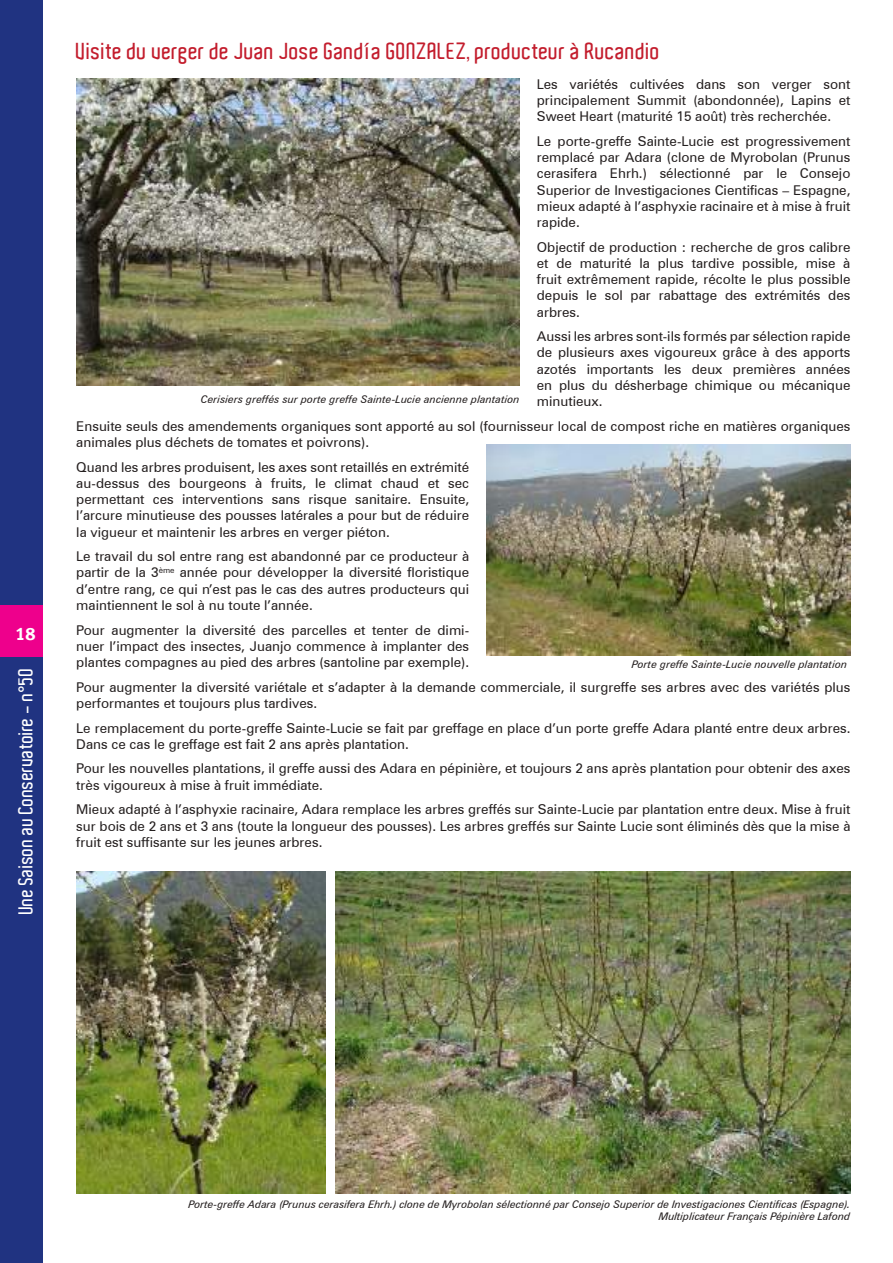
<style>
.page{position:relative;width:893px;height:1263px;background:#fff}
.page>*{position:absolute;margin:0;border:0;box-sizing:border-box;transform-origin:0 0}
.t1{font:600 22.5px "Aldo";letter-spacing:.01em;color:#c31d2d}
.t2{font:600 19.5px "Aldo";color:#fff}
.t3{font:18px "Meta Bold CELF Roman";color:#fff}
.t4{font:13.5px/16.2px "Zurich BT";color:#241f1f;text-align:justify}
.t5{font:italic 10.5px/12.6px "Zurich BT";letter-spacing:-.01em;color:#241f1f;text-align:right}
</style>
<div class="page">
<div style="left:0;top:0;width:43px;height:1263px;background:#203381"></div>
<div style="left:0;top:606px;width:43px;height:51px;background:#ee008c"></div>
<img style="left:336px;top:871px;width:514px;height:323px">
<img style="left:77px;top:871px;width:249px;height:322px">
<img style="left:77px;top:79px;width:443px;height:307px">
<img style="left:486px;top:444px;width:364px;height:211px">
<h3 class="t3" style="left:15px;top:623px;width:22px">18</h3>
<h2 class="t2" style="left:15px;top:914px;width:248px;rotate:-90deg">Une Saison au Conservatoire - n°50</h2>
<h1 class="t1" style="left:76px;top:38px;width:585px">Visite du verger de Juan Jose Gandía GONZALEZ, producteur à Rucandio</h1>
<p class="t4" style="left:537px;top:76px;width:315px">Les variétés cultivées dans son verger sont principalement Summit (abondonnée), Lapins et Sweet Heart (maturité 15 août) très recherchée.</p>
<p class="t4" style="left:537px;top:133px;width:315px">Le porte-greffe Sainte-Lucie est progressivement remplacé par Adara (clone de Myrobolan (Prunus cerasifera Ehrh.) sélectionné par le Consejo Superior de Investigaciones Cientificas – Espagne, mieux adapté à l’asphyxie racinaire et à mise à fruit rapide.</p>
<p class="t4" style="left:537px;top:239px;width:315px">Objectif de production : recherche de gros calibre et de maturité la plus tardive possible, mise à fruit extrêmement rapide, récolte le plus possible depuis le sol par rabattage des extrémités des arbres.</p>
<p class="t4" style="left:537px;top:328px;width:315px">Aussi les arbres sont-ils formés par sélection rapide de plusieurs axes vigoureux grâce à des apports azotés importants les deux premières années en plus du désherbage chimique ou mécanique minutieux.</p>
<p class="t4" style="left:76px;top:418px;width:776px">Ensuite seuls des amendements organiques sont apporté au sol (fournisseur local de compost riche en matières organiques animales plus déchets de tomates et poivrons).</p>
<p class="t4" style="left:76px;top:459px;width:394px">Quand les arbres produisent, les axes sont retaillés en extrémité au-dessus des bourgeons à fruits, le climat chaud et sec permettant ces interventions sans risque sanitaire. Ensuite, l’arcure minutieuse des pousses latérales a pour but de réduire la vigueur et maintenir les arbres en verger piéton.</p>
<p class="t4" style="left:76px;top:548px;width:394px">Le travail du sol entre rang est abandonné par ce producteur à partir de la 3<sup>ème</sup> année pour développer la diversité floristique d’entre rang, ce qui n’est pas le cas des autres producteurs qui maintiennent le sol à nu toute l’année.</p>
<p class="t4" style="left:76px;top:621px;width:394px">Pour augmenter la diversité des parcelles et tenter de dimi&shy;nuer l’impact des insectes, Juanjo commence à implanter des plantes compagnes au pied des arbres (santoline par exemple).</p>
<p class="t4" style="left:76px;top:679px;width:776px">Pour augmenter la diversité variétale et s’adapter à la demande commerciale, il surgreffe ses arbres avec des variétés plus performantes et toujours plus tardives.</p>
<p class="t4" style="left:76px;top:719px;width:776px">Le remplacement du porte-greffe Sainte-Lucie se fait par greffage en place d’un porte greffe Adara planté entre deux arbres.<br>Dans ce cas le greffage est fait 2 ans après plantation.</p>
<p class="t4" style="left:76px;top:760px;width:776px">Pour les nouvelles plantations, il greffe aussi des Adara en pépinière, et toujours 2 ans après plantation pour obtenir des axes très vigoureux à mise à fruit immédiate.</p>
<p class="t4" style="left:76px;top:801px;width:776px">Mieux adapté à l’asphyxie racinaire, Adara remplace les arbres greffés sur Sainte-Lucie par plantation entre deux. Mise à fruit sur bois de 2 ans et 3 ans (toute la longueur des pousses). Les arbres greffés sur Sainte Lucie sont éliminés dès que la mise à fruit est suffisante sur les jeunes arbres.</p>
<p class="t5" style="left:201px;top:393px;width:320px">Cerisiers greffés sur porte greffe Sainte-Lucie ancienne plantation</p>
<p class="t5" style="left:632px;top:658px;width:217px">Porte greffe Sainte-Lucie nouvelle plantation</p>
<p class="t5" style="left:188px;top:1198px;width:663px">Porte-greffe Adara (Prunus cerasifera Ehrh.) clone de Myrobolan sélectionné par Consejo Superior de Investigaciones Cientificas (Espagne).<br>Multiplicateur Français Pépinière Lafond</p>
</div>
